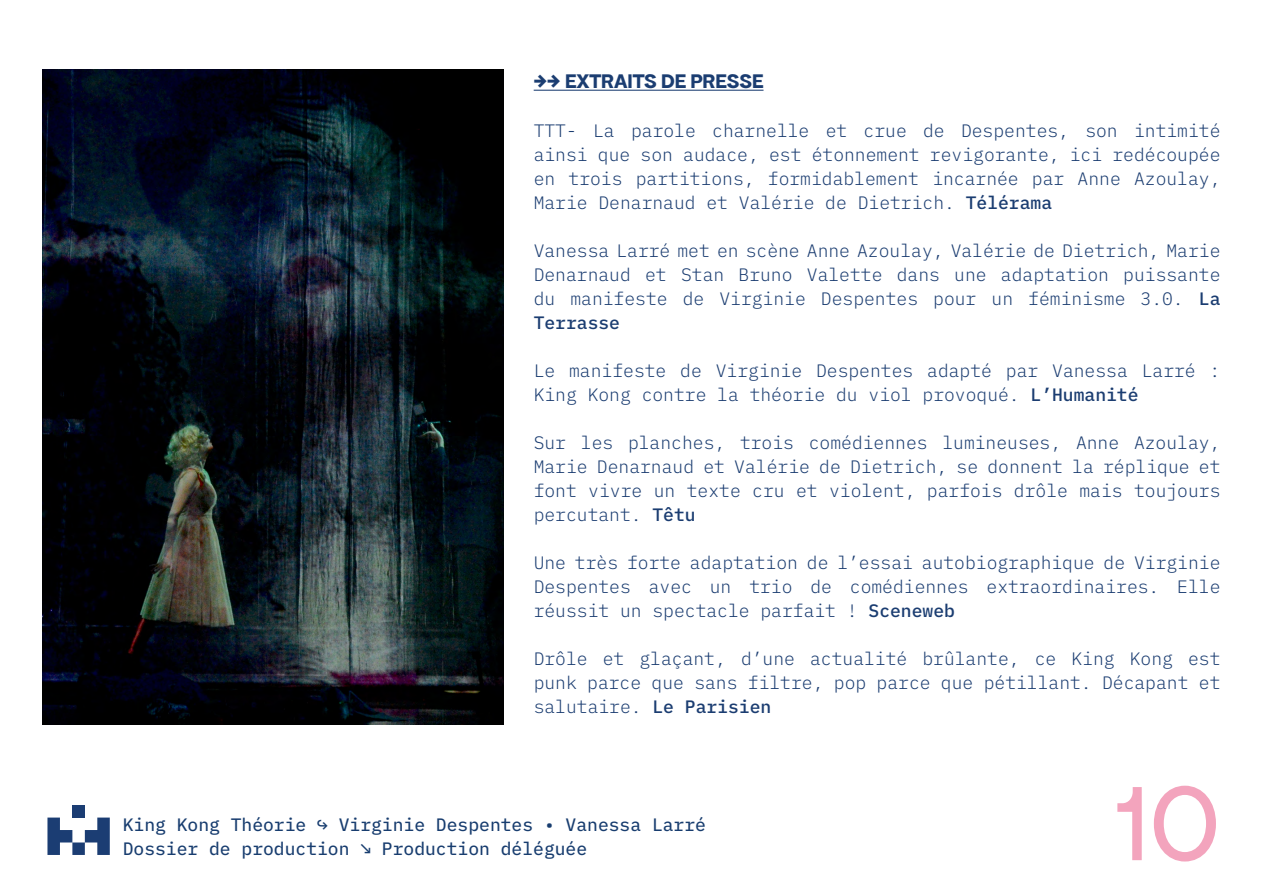
<style>
.page{position:relative;width:1263px;height:893px;background:#fff}
.page>*{position:absolute;margin:0;border:0;box-sizing:border-box;transform-origin:0 0}
.t1{font:112.5px "Apfel Grotezk";color:#f3a4bd}
.t2{font:700 21px "Apfel Grotezk";color:#1b3d71}
.t3{font:300 18px/24px "IBM Plex Mono";color:#1b3d71;text-align:justify}
.t4{font:18px/24px "IBM Plex Mono Text";color:#183d6f}
.s1{font-weight:500}
</style>
<div class="page">
<svg style="left:47px;top:817px;width:63px;height:38px"></svg>
<div style="left:72px;top:805px;width:13px;height:12px;background:#1b3d73"></div>
<img style="left:43px;top:69px;width:461px;height:656px">
<hr style="left:534px;top:90px;width:229px;height:1px;background:#1b3d71">
<p class="t2" style="left:534px;top:69px;width:231px">→→ EXTRAITS DE PRESSE</p>
<p class="t3" style="left:534px;top:117px;width:688px">TTT- La parole charnelle et crue de Despentes, son intimité ainsi que son audace, est étonnement revigorante, ici redécoupée en trois partitions, formidablement incarnée par Anne Azoulay, Marie Denarnaud et Valérie de Dietrich. <span class="s1">Télérama</span></p>
<p class="t3" style="left:534px;top:237px;width:688px">Vanessa Larré met en scène Anne Azoulay, Valérie de Dietrich, Marie Denarnaud et Stan Bruno Valette dans une adaptation puissante du manifeste de Virginie Despentes pour un féminisme 3.0. <span class="s1">La Terrasse</span></p>
<p class="t3" style="left:534px;top:357px;width:688px">Le manifeste de Virginie Despentes adapté par Vanessa Larré :<br>King Kong contre la théorie du viol provoqué. <span class="s1">L’Humanité</span></p>
<p class="t3" style="left:534px;top:429px;width:688px">Sur les planches, trois comédiennes lumineuses, Anne Azoulay, Marie Denarnaud et Valérie de Dietrich, se donnent la réplique et font vivre un texte cru et violent, parfois drôle mais toujours percutant. <span class="s1">Têtu</span></p>
<p class="t3" style="left:534px;top:549px;width:688px">Une très forte adaptation de l’essai autobiographique de Virginie Despentes avec un trio de comédiennes extraordinaires. Elle réussit un spectacle parfait ! <span class="s1">Sceneweb</span></p>
<p class="t3" style="left:534px;top:645px;width:688px">Drôle et glaçant, d’une actualité brûlante, ce King Kong est punk parce que sans filtre, pop parce que pétillant. Décapant et salutaire. <span class="s1">Le Parisien</span></p>
<p class="t4" style="left:123px;top:811px;width:585px">King Kong Théorie ↪ Virginie Despentes • Vanessa Larré<br>Dossier de production ↘ Production déléguée</p>
<h1 class="t1" style="left:1116px;top:764px;width:105px">10</h1>
</div>
